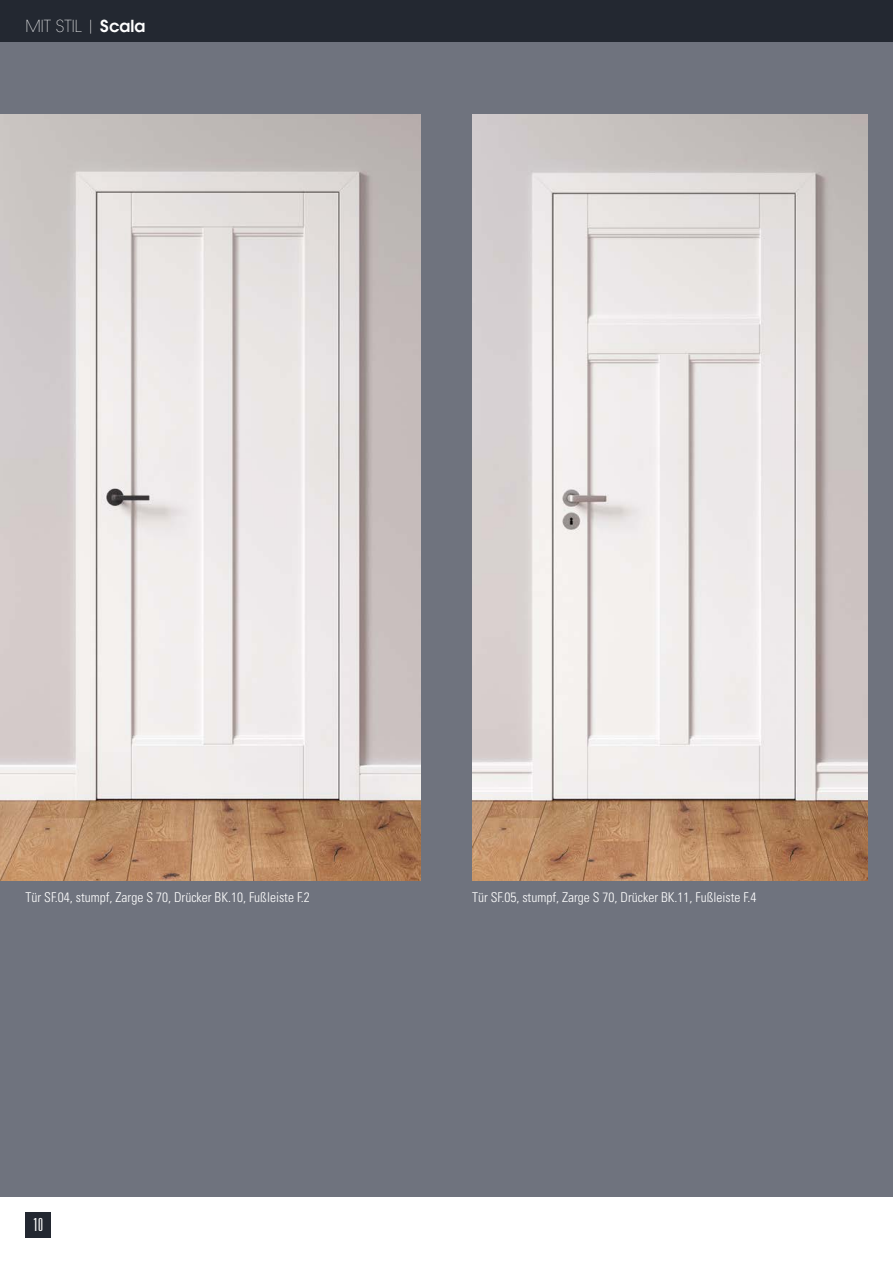
<style>
.page{position:relative;width:893px;height:1263px;background:#fff}
.page>*{position:absolute;margin:0;border:0;box-sizing:border-box;transform-origin:0 0}
.t1{font:300 ultra-condensed 18px "Univers";color:#fff}
.t2{font:200 16.5px "ITC Avant Garde W1 G";color:#fff}
.t3{font:300 condensed 13.5px "Univers LT";color:#fff}
.s1{font-weight:600}
</style>
<div class="page">
<div style="left:26px;top:1212px;width:25px;height:26px;background:#232831"></div>
<div style="left:0;top:0;width:893px;height:43px;background:#232831"></div>
<div style="left:0;top:43px;width:893px;height:1154px;background:#6f737e"></div>
<img style="left:0;top:115px;width:421px;height:765px">
<img style="left:472px;top:115px;width:395px;height:765px">
<p class="t2" style="left:26px;top:15px;width:121px">MIT STIL | <span class="s1">Scala</span></p>
<p class="t3" style="left:26px;top:889px;width:286px">Tür SF.04, stumpf, Zarge S 70, Drücker BK.10, Fußleiste F.2</p>
<p class="t3" style="left:472px;top:889px;width:286px">Tür SF.05, stumpf, Zarge S 70, Drücker BK.11, Fußleiste F.4</p>
<h1 class="t1" style="left:33px;top:1214px;width:11px">10</h1>
</div>
